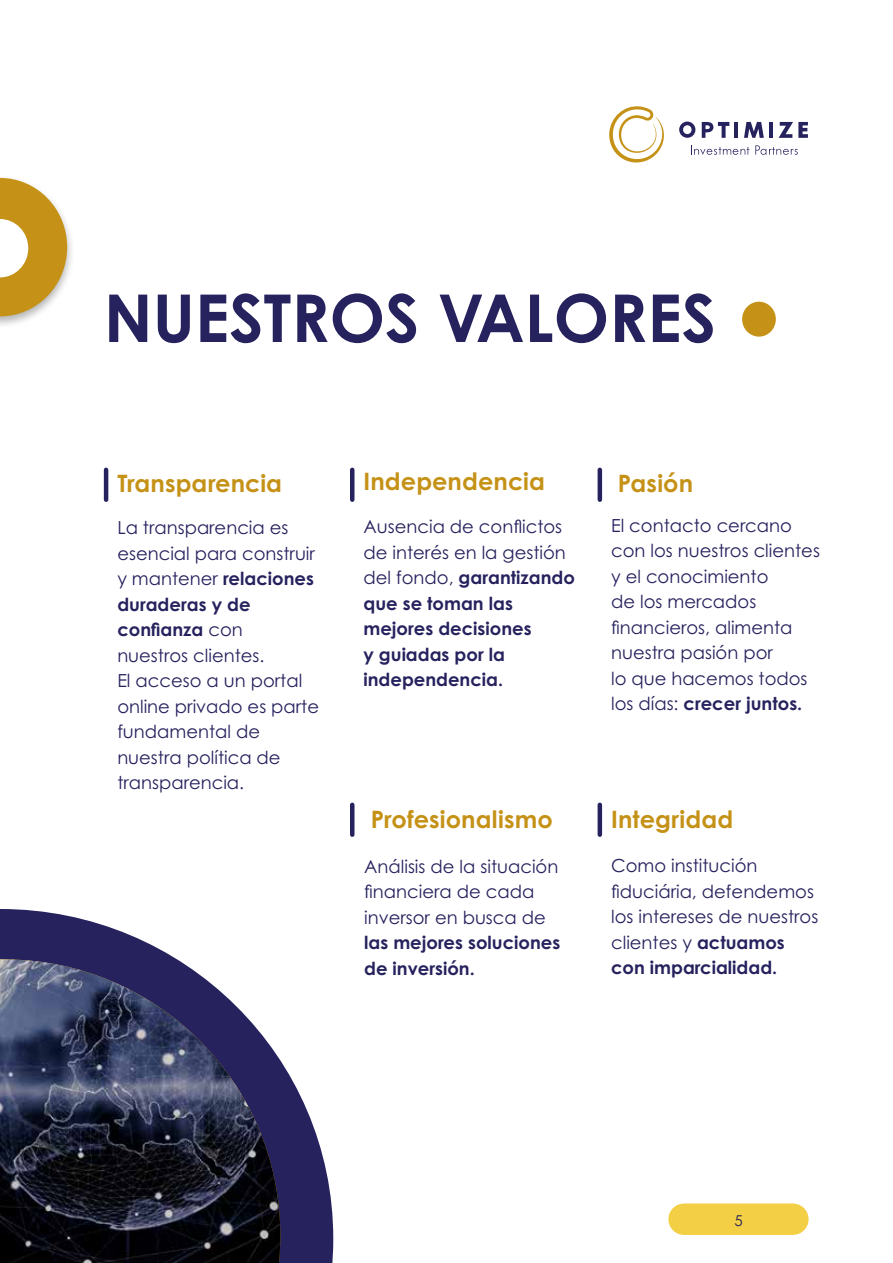
<style>
.page{position:relative;width:893px;height:1263px;background:#fff}
.page>*{position:absolute;margin:0;border:0;box-sizing:border-box;transform-origin:0 0}
.t1{font:700 66px "Century Gothic Pro";color:#26225e}
.t2{font:700 24px "Century Gothic Pro";letter-spacing:.005em;color:#c59217}
.t3{font:18px/25.5px "Century Gothic Pro";color:#26225e}
.t4{font:700 18px/25.5px "Century Gothic Pro";color:#26225e}
.t5{font:15px "Century Gothic Pro";color:#26225e}
.s1{font-weight:700}
.s2{font-weight:400}
</style>
<div class="page">
<div style="left:684px;top:1203px;width:109px;height:32px;background:#f3cf45"></div>
<div style="left:0;top:174px;width:75px;height:155px;background:#000;opacity:.3"></div>
<svg style="left:0;top:178px;width:67px;height:138px"></svg>
<svg style="left:0;top:909px;width:333px;height:354px"></svg>
<img style="left:0;top:959px;width:280px;height:304px">
<div style="left:742px;top:302px;width:34px;height:35px;background:#c59217;border-radius:50%"></div>
<hr style="left:104px;top:470px;width:4px;height:30px;background:#26225e">
<hr style="left:350px;top:470px;width:4px;height:30px;background:#26225e">
<hr style="left:350px;top:805px;width:4px;height:30px;background:#26225e">
<hr style="left:598px;top:470px;width:4px;height:30px;background:#26225e">
<hr style="left:598px;top:805px;width:4px;height:30px;background:#26225e">
<svg style="left:691px;top:145px;width:58px;height:10px"></svg>
<svg style="left:755px;top:145px;width:43px;height:10px"></svg>
<svg style="left:679px;top:122px;width:16px;height:16px"></svg>
<svg style="left:702px;top:122px;width:27px;height:16px"></svg>
<hr style="left:734px;top:122px;width:4px;height:16px;background:#26225e">
<svg style="left:744px;top:122px;width:20px;height:16px"></svg>
<hr style="left:769px;top:122px;width:4px;height:16px;background:#26225e">
<svg style="left:779px;top:122px;width:29px;height:16px"></svg>
<svg style="left:609px;top:106px;width:55px;height:57px"></svg>
<h1 class="t1" style="left:104px;top:277px;width:614px">NUESTROS VALORES</h1>
<h2 class="t2" style="left:117px;top:468px;width:166px">Transparencia</h2>
<h2 class="t2" style="left:363px;top:467px;width:183px">Independencia</h2>
<p class="t3" style="left:117px;top:515px;width:203px">La transparencia es esencial para construir y mantener <span class="s1">relaciones duraderas y de confianza</span> con<br>nuestros clientes.<br>El acceso a un portal online privado es parte fundamental de nuestra política de transparencia.</p>
<p class="t4" style="left:363px;top:514px;width:213px"><span class="s2">Ausencia de conflictos de interés en la gestión del fondo,</span> garantizando que se toman las mejores decisiones<br>y guiadas por la independencia.</p>
<h2 class="t2" style="left:618px;top:468px;width:77px">Pasión</h2>
<p class="t3" style="left:611px;top:512px;width:210px">El contacto cercano con los nuestros clientes y el conocimiento<br>de los mercados financieros, alimenta nuestra pasión por<br>lo que hacemos todos los días: <span class="s1">crecer juntos.</span></p>
<h2 class="t2" style="left:371px;top:804px;width:184px">Profesionalismo</h2>
<h2 class="t2" style="left:611px;top:804px;width:124px">Integridad</h2>
<p class="t3" style="left:364px;top:853px;width:196px">Análisis de la situación financiera de cada inversor en busca de</p>
<p class="t4" style="left:364px;top:929px;width:198px">las mejores soluciones de inversión.</p>
<p class="t3" style="left:611px;top:853px;width:209px">Como institución fiduciária, defendemos los intereses de nuestros clientes y <span class="s1">actuamos con imparcialidad.</span></p>
<p class="t5" style="left:734px;top:1211px;width:10px">5</p>
</div>
